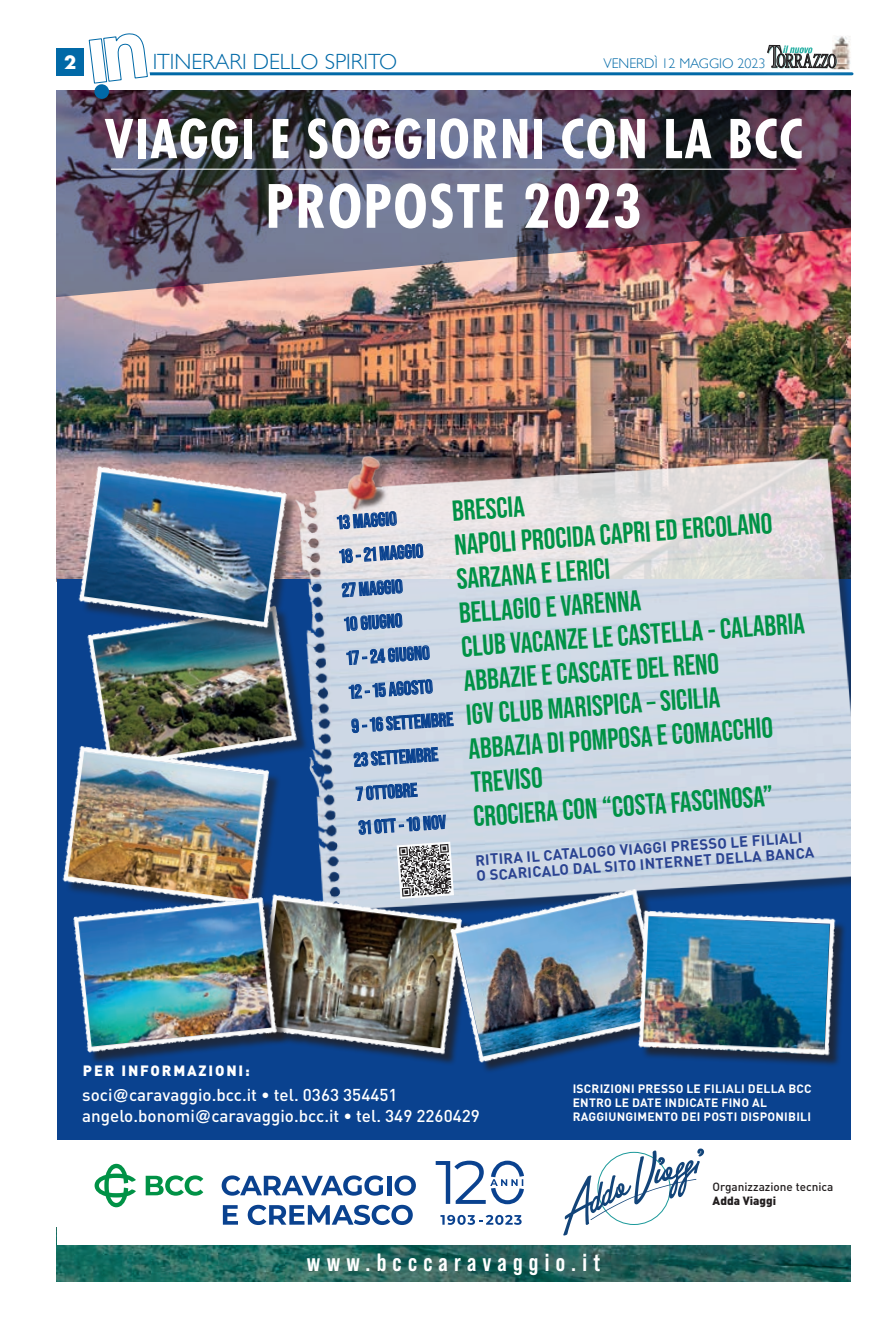
<style>
.page{position:relative;width:893px;height:1338px;background:#fff}
.page>*{position:absolute;margin:0;border:0;box-sizing:border-box;transform-origin:0 0}
.t1{font:700 condensed 58px "Futura";letter-spacing:.03em;color:#fff}
.t2{font:700 condensed 52px "Futura";letter-spacing:.03em;color:#fff}
.t3{font:700 29px/34px "Bebas Neue Pro";color:#009246}
.t4{font:700 25px "Bebas Neue Pro";letter-spacing:.25em;color:#fff}
.t5{font:300 22px "Gill Sans";color:#0169a7}
.t6{font:700 19px "Bebas Neue Pro";color:#0a428f}
.t7{font:700 17.9px "Futura";color:#fff}
.t8{font:500 17px/20.7px "DIN";color:#fff}
.t9{font:700 14.8px/15.6px "DIN Pro";color:#2a4391}
.t10{font:900 14.8px "DIN";letter-spacing:.125em;color:#fff}
.t11{font:300 14px "Gill Sans";color:#0169a7}
.t12{font:700 12px/14.4px "DIN Pro";letter-spacing:.02em;color:#fff}
.t13{font:500 11.8px "DIN";color:#231f20}
.t14{font:900 11.8px "DIN";color:#231f20}
.s1{font-size:19px;color:#0a428f}
.s2{font-family:"Helvetica";font-weight:700}
</style>
<div class="page">
<hr style="left:140px;top:72px;width:712px;height:3px;background:#0169a7">
<svg style="left:710px;top:36px;width:144px;height:97px"></svg>
<div style="left:57px;top:48px;width:27px;height:27px;background:#0169a7"></div>
<img style="left:57px;top:301px;width:793px;height:279px">
<img style="left:57px;top:91px;width:793px;height:210px">
<img style="left:57px;top:1245px;width:793px;height:36px">
<div style="left:57px;top:580px;width:793px;height:571px;background:#0a428f"></div>
<img style="left:247px;top:391px;width:603px;height:506px">
<hr style="left:111px;top:169px;width:685px;height:1px;background:#fff">
<div style="left:57px;top:1140px;width:793px;height:104px;background:#fff"></div>
<svg style="left:563px;top:1148px;width:141px;height:87px"></svg>
<svg style="left:95px;top:1164px;width:108px;height:43px"></svg>
<svg style="left:222px;top:1175px;width:161px;height:21px"></svg>
<hr style="left:387px;top:1176px;width:4px;height:19px;background:#0a428f">
<svg style="left:394px;top:1175px;width:22px;height:21px"></svg>
<svg style="left:223px;top:1205px;width:15px;height:20px"></svg>
<svg style="left:248px;top:1205px;width:165px;height:20px"></svg>
<svg style="left:440px;top:1215px;width:82px;height:10px"></svg>
<svg style="left:436px;top:1161px;width:88px;height:43px"></svg>
<img style="left:88px;top:597px;width:226px;height:179px">
<img style="left:68px;top:460px;width:236px;height:180px">
<img style="left:62px;top:739px;width:224px;height:151px">
<img style="left:245px;top:888px;width:195px;height:175px">
<img style="left:71px;top:890px;width:224px;height:173px">
<img style="left:440px;top:879px;width:242px;height:189px">
<div style="left:641px;top:913px;width:206px;height:155px;background:#231f20;opacity:.75"></div>
<img style="left:629px;top:905px;width:218px;height:154px">
<svg style="left:397px;top:842px;width:57px;height:57px;background:#9fa0a2"></svg>
<svg style="left:86px;top:33px;width:64px;height:69px"></svg>
<p class="t7" style="left:64px;top:49px;width:14px">2</p>
<p class="t5" style="left:153px;top:45px;width:246px">ITINERARI DELLO SPIRITO</p>
<p class="t11" style="left:603px;top:52px;width:163px">VENERDÌ 12 MAGGIO 2023</p>
<h2 class="t2" style="left:104px;top:105px;width:700px">VIAGGI E SOGGIORNI CON LA BCC</h2>
<h1 class="t1" style="left:266px;top:169px;width:377px">PROPOSTE 2023</h1>
<p class="t10" style="left:83px;top:1061px;width:168px">PER INFORMAZIONI:</p>
<p class="t3" style="left:336px;top:502px;width:436px;text-indent:115px;rotate:-4deg">BRESCIA<br><span class="s1">18 - 21 MAGGIO</span> NAPOLI PROCIDA CAPRI ED ERCOLANO</p>
<p class="t6" style="left:341px;top:579px;width:62px;rotate:-4deg">27 MAGGIO</p>
<p class="t6" style="left:337px;top:512px;width:61px;rotate:-4deg">13 MAGGIO</p>
<p class="t3" style="left:455px;top:562px;width:155px;rotate:-4deg">SARZANA E LERICI</p>
<p class="t3" style="left:343px;top:603px;width:461px;text-indent:115px;rotate:-4deg">BELLAGIO E VARENNA<br><span class="s1">17 - 24 GIUGNO</span> CLUB VACANZE LE CASTELLA - CALABRIA <span class="s1">12 - 15 AGOSTO</span> ABBAZIE E CASCATE DEL RENO<br><span class="s1">9 - 16 SETTEMBRE</span> IGV CLUB MARISPICA – SICILIA<br><span class="s1">23 SETTEMBRE</span> ABBAZIA DI POMPOSA E COMACCHIO</p>
<p class="t6" style="left:356px;top:783px;width:63px;rotate:-4deg">7 OTTOBRE</p>
<p class="t6" style="left:344px;top:613px;width:60px;rotate:-4deg">10 GIUGNO</p>
<p class="t3" style="left:355px;top:773px;width:417px;text-indent:115px;rotate:-4deg">TREVISO<br><span class="s1">31 OTT - 10 NOV</span> CROCIERA CON “COSTA FASCINOSA”</p>
<p class="t9" style="left:475px;top:851px;width:340px;rotate:-4deg">RITIRA IL CATALOGO VIAGGI PRESSO LE FILIALI<br>O SCARICALO DAL SITO INTERNET DELLA BANCA</p>
<p class="t8" style="left:82px;top:1084px;width:399px">soci<span class="s2">@</span>caravaggio.bcc.it • tel. 0363 354451 angelo.bonomi<span class="s2">@</span>caravaggio.bcc.it • tel. 349 2260429</p>
<p class="t12" style="left:573px;top:1080px;width:240px">ISCRIZIONI PRESSO LE FILIALI DELLA BCC<br>ENTRO LE DATE INDICATE FINO AL<br>RAGGIUNGIMENTO DEI POSTI DISPONIBILI</p>
<p class="t4" style="left:307px;top:1248px;width:295px">www.bcccaravaggio.it</p>
<p class="t13" style="left:713px;top:1179px;width:122px">Organizzazione tecnica</p>
<p class="t14" style="left:713px;top:1193px;width:65px">Adda Viaggi</p>
</div>
